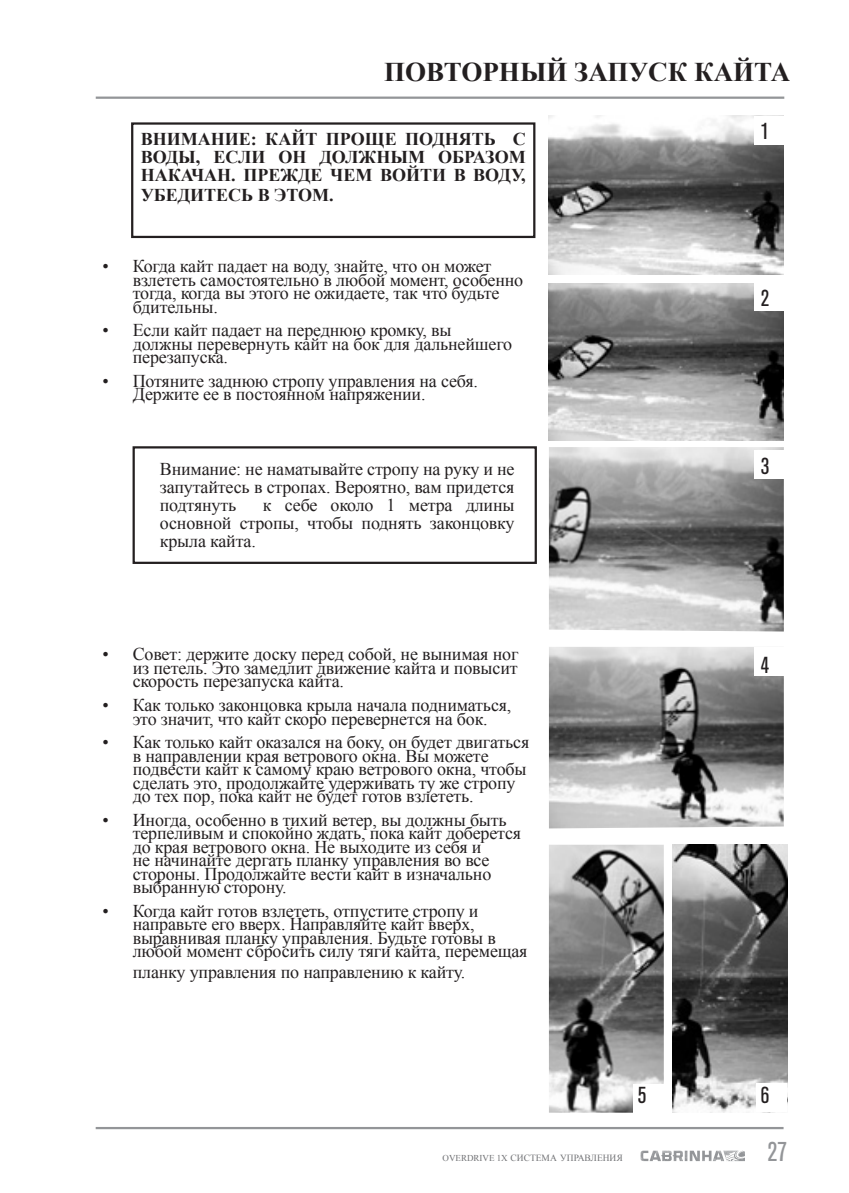
<style>
.page{position:relative;width:849px;height:1193px;background:#fff}
.page>*{position:absolute;margin:0;border:0;box-sizing:border-box;transform-origin:0 0}
.t1{font:700 27px "Times New Roman";color:#231f20}
.t2{font:condensed 27px "Akzidenz Grotesk BE";color:#939598}
.t3{font:condensed 22.95px "Akzidenz Grotesk BE";color:#231f20}
.t4{font:18px/13.5px "Times New Roman";letter-spacing:-.01em;color:#231f20}
.t5{font:700 18px/18px "Times New Roman";color:#231f20;text-align:justify}
.t6{font:9.45px "Times New Roman";color:#717275}
.s1{font-size:9px}
</style>
<div class="page">
<hr style="left:96px;top:1127px;width:687px;height:2px;background:#939598">
<hr style="left:96px;top:97px;width:688px;height:2px;background:#939598">
<svg style="left:640px;top:1150px;width:104px;height:11px"></svg>
<div style="left:132px;top:446px;width:404px;height:118px;border:2px solid #231f20"></div>
<div style="left:131px;top:122px;width:404px;height:116px;border:2px solid #231f20"></div>
<img style="left:548px;top:447px;width:235px;height:184px">
<img style="left:548px;top:647px;width:235px;height:181px">
<img style="left:548px;top:845px;width:115px;height:267px">
<div style="left:632px;top:1084px;width:31px;height:28px;background:#fff"></div>
<img style="left:672px;top:845px;width:114px;height:267px">
<div style="left:756px;top:1083px;width:30px;height:28px;background:#fff"></div>
<img style="left:548px;top:283px;width:235px;height:157px">
<img style="left:548px;top:115px;width:235px;height:160px">
<div style="left:754px;top:116px;width:30px;height:28px;background:#fff"></div>
<div style="left:754px;top:283px;width:30px;height:28px;background:#fff"></div>
<div style="left:754px;top:450px;width:30px;height:28px;background:#fff"></div>
<div style="left:754px;top:648px;width:30px;height:28px;background:#fff"></div>
<h1 class="t1" style="left:384px;top:53px;width:407px">повторный запуск кайта</h1>
<p class="t5" style="left:141px;top:129px;width:386px">внимание: кайт про ще поднять с воды, если он должным образом накачан. Прежде чем войти в воду,</p>
<p class="t5" style="left:141px;top:185px;width:194px">убедитесь в этом.</p>
<p class="t4" style="left:133px;top:259px;width:392px;text-indent:-30px">• Когда кайт падает на воду, знайте, что он может взлететь самостоятельно в любой момент, особенно тогда, когда вы этого не ожидаете, так что будьте бдительны.</p>
<p class="t4" style="left:133px;top:323px;width:381px;text-indent:-30px">• Если кайт падает на переднюю кромку, вы должны перевернуть кайт на бок для дальнейшего перезапуска.</p>
<p class="t4" style="left:133px;top:374px;width:347px;text-indent:-30px">• Потяните заднюю стропу управления на себя.<br>Держите ее в постоянном напряжении.</p>
<p class="t4" style="left:160px;top:460px;width:356px;line-height:18px;text-align:justify">Внимание: не наматывайте стропу на руку и не запутайтесь в стропах. Вероятно, вам придется подтянуть</p>
<p class="t4" style="left:160px;top:496px;width:356px;line-height:18px;text-align:justify;text-indent:103px">к себе около 1 метра длины основной стропы, чтобы поднять законцовку крыла кайта.</p>
<p class="t4" style="left:133px;top:647px;width:387px;text-align:justify;text-indent:-30px">• Совет: держите доску перед собой, не вынимая ног из петель. Это замедлит движение кайта и повысит скорость перезапуска кайта.</p>
<p class="t4" style="left:102px;top:698px;width:410px;text-align:center">• Как только законцовка крыла начала подниматься, это значит, что кайт скоро перевернется на бок.</p>
<p class="t4" style="left:133px;top:735px;width:398px;text-indent:-30px">• Как только кайт оказался на боку, он будет двигаться в направлении края ветрового окна. Вы можете подвести кайт к самому краю ветрового окна, чтобы сделать это, продолжайте удерживать ту же стропу до тех пор, пока кайт не будет готов взлететь.</p>
<p class="t4" style="left:133px;top:812px;width:390px;text-indent:-30px">• Иногда, особенно в тихий ветер, вы должны быть терпеливым и спокойно ждать, пока кайт доберется до края ветрового окна. Не выходите из себя и<br>не начинайте дергать планку управления во все стороны. Продолжайте вести кайт в изначально выбранную сторону.</p>
<p class="t4" style="left:133px;top:904px;width:396px;text-indent:-30px">• Когда кайт готов взлететь, отпустите стропу и направьте его вверх. Направляйте кайт вверх, выравнивая планку управления. Будьте готовы в любой момент сбросить силу тяги кайта, перемещая</p>
<p class="t4" style="left:133px;top:964px;width:334px">планку управления по направлению к кайту.</p>
<p class="t3" style="left:760px;top:118px;width:10px">1</p>
<p class="t3" style="left:760px;top:286px;width:10px">2</p>
<p class="t3" style="left:760px;top:453px;width:10px">3</p>
<p class="t3" style="left:760px;top:652px;width:10px">4</p>
<p class="t6" style="left:442px;top:1151px;width:182px"><span class="s1">OVERDRIVE 1X</span> система управления</p>
<p class="t3" style="left:637px;top:1082px;width:10px">5</p>
<p class="t3" style="left:760px;top:1082px;width:10px">6</p>
<h1 class="t2" style="left:767px;top:1136px;width:21px">27</h1>
</div>
